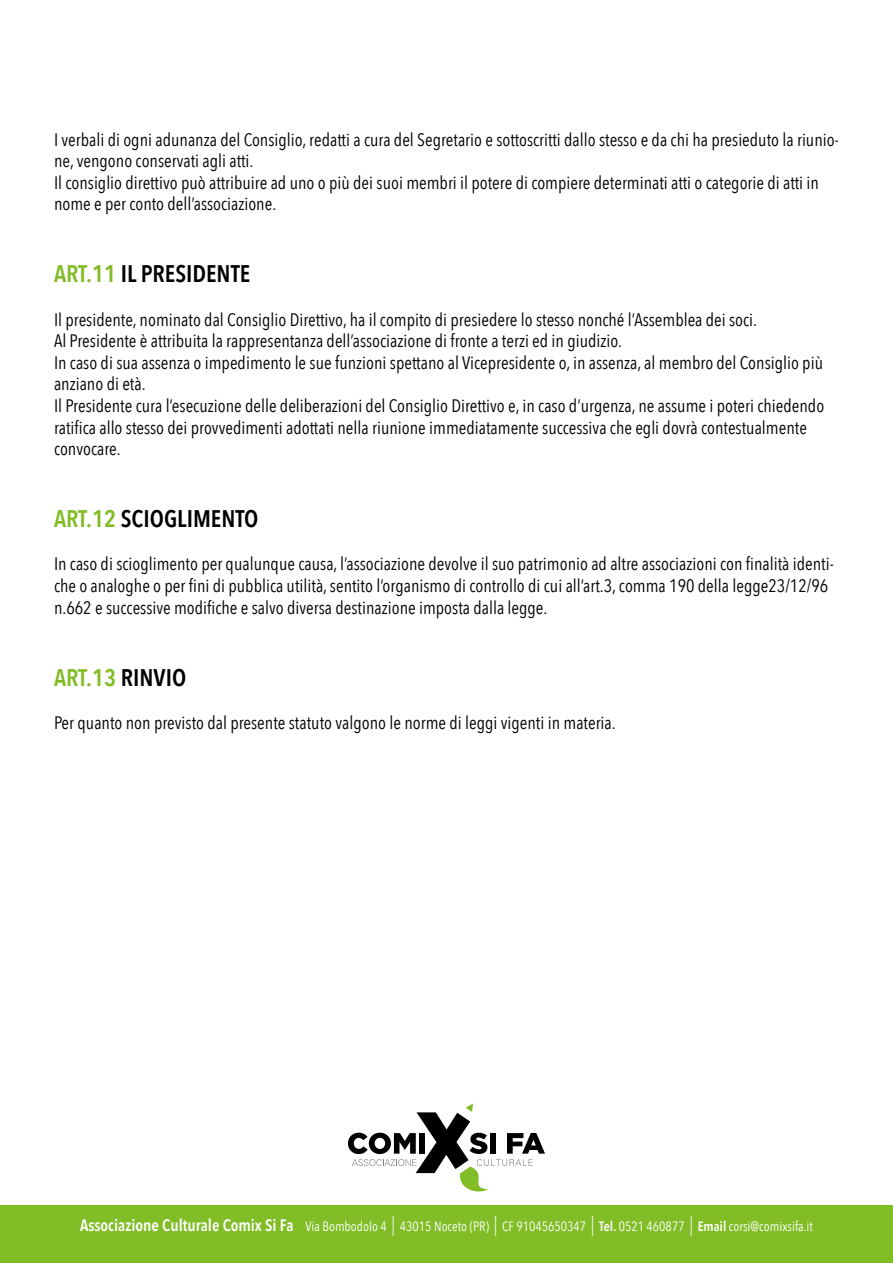
<style>
.page{position:relative;width:893px;height:1263px;background:#fff}
.page>*{position:absolute;margin:0;border:0;box-sizing:border-box;transform-origin:0 0}
.t1{font:600 24px "Avenir Next Condensed";color:#000}
.t2{font:600 24px "Avenir Next Condensed";color:#81bd26}
.t3{font:18px/21.6px "Avenir Next Condensed";color:#000}
.t4{font:13.5px "Avenir Next Condensed";color:#fff}
.s1{color:#81bd26}
.s2{color:#000}
.s3{font-weight:600;font-size:16.5px}
.s4{font-size:20.25px}
.s5{font-weight:600}
</style>
<div class="page">
<div style="left:0;top:1204px;width:893px;height:59px;background:#81bd26"></div>
<svg style="left:348px;top:1103px;width:197px;height:89px"></svg>
<p class="t3" style="left:54px;top:128px;width:786px">I verbali di ogni adunanza del Consiglio, redatti a cura del Segretario e sottoscritti dallo stesso e da chi ha presieduto la riunio&shy;ne, vengono conservati agli atti.<br>Il consiglio direttivo può attribuire ad uno o più dei suoi membri il potere di compiere determinati atti o categorie di atti in nome e per conto dell’associazione.</p>
<h1 class="t1" style="left:54px;top:253px;width:198px"><span class="s1">ART.11</span> IL PRESIDENTE</h1>
<p class="t3" style="left:54px;top:308px;width:772px">Il presidente, nominato dal Consiglio Direttivo, ha il compito di presiedere lo stesso nonché l’Assemblea dei soci.<br>Al Presidente è attribuita la rappresentanza dell’associazione di fronte a terzi ed in giudizio.<br>In caso di sua assenza o impedimento le sue funzioni spettano al Vicepresidente o, in assenza, al membro del Consiglio più anziano di età.<br>Il Presidente cura l’esecuzione delle deliberazioni del Consiglio Direttivo e, in caso d’urgenza, ne assume i poteri chiedendo ratifica allo stesso dei provvedimenti adottati nella riunione immediatamente successiva che egli dovrà contestualmente convocare.</p>
<h1 class="t1" style="left:54px;top:498px;width:206px"><span class="s1">ART.12</span> SCIOGLIMENTO</h1>
<p class="t3" style="left:54px;top:552px;width:781px">In caso di scioglimento per qualunque causa, l’associazione devolve il suo patrimonio ad altre associazioni con finalità identi&shy;che o analoghe o per fini di pubblica utilità, sentito l’organismo di controllo di cui all’art.3, comma 190 della legge23/12/96 n.662 e successive modifiche e salvo diversa destinazione imposta dalla legge.</p>
<h1 class="t2" style="left:54px;top:656px;width:134px">ART.13 <span class="s2">RINVIO</span></h1>
<p class="t3" style="left:54px;top:711px;width:563px">Per quanto non previsto dal presente statuto valgono le norme di leggi vigenti in materia.</p>
<p class="t4" style="left:80px;top:1214px;width:734px"><span class="s3">Associazione Culturale Comix Si Fa</span> Via Bombodolo 4 <span class="s4">|</span> 43015 Noceto (PR) <span class="s4">|</span> CF 91045650347 <span class="s4">|</span> <span class="s5">Tel.</span> 0521 460877 <span class="s4">|</span> <span class="s5">Email</span> corsi@comixsifa.it</p>
</div>
